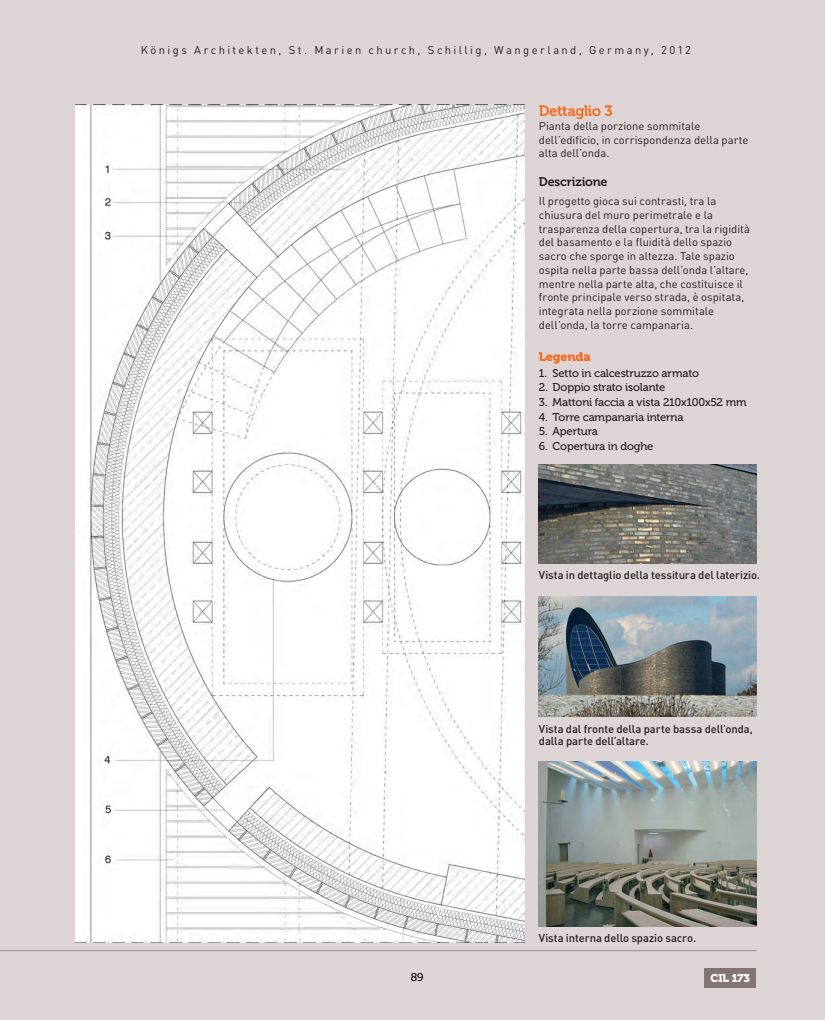
<style>
.page{position:relative;width:825px;height:1020px;background:#fff}
.page>*{position:absolute;margin:0;border:0;box-sizing:border-box;transform-origin:0 0}
.t1{font:15px "Museo 700";letter-spacing:-.035em;color:#f36a21}
.t2{font:12.5px "Museo 700";letter-spacing:-.015em;color:#231f20}
.t3{font:12.5px "Museo 900";letter-spacing:-.02em;color:#f36a21}
.t4{font:11.25px/13.8px "DINOT";color:#231f20}
.t5{font:11.25px "Museo 500";letter-spacing:-.015em;color:#231f20}
.t6{font:500 11.25px/12.5px "DIN Pro";letter-spacing:-.01em;color:#231f20}
.t7{font:11.25px "DINOT";letter-spacing:.21em;color:#231f20}
.t8{font:11.25px "Museo 900";letter-spacing:-.025em;color:#fff}
.t9{font:11.25px "Museo 300";color:#231f20}
</style>
<div class="page">
<div style="left:6px;top:0;width:819px;height:1020px;background:#ddd5d5"></div>
<div style="left:0;top:0;width:5px;height:1020px;background:#ddd5d5"></div>
<hr style="left:0;top:950px;width:756px;height:1px;background:#231f20">
<div style="left:704px;top:968px;width:52px;height:19px;background:#857572"></div>
<img style="left:76px;top:105px;width:449px;height:837px">
<img style="left:539px;top:464px;width:217px;height:99px">
<img style="left:539px;top:596px;width:217px;height:121px">
<img style="left:539px;top:762px;width:217px;height:165px">
<p class="t7" style="left:141px;top:43px;width:552px">Königs Architekten, St. Marien church, Schillig, Wangerland, Germany, 2012</p>
<h1 class="t1" style="left:539px;top:103px;width:75px">Dettaglio 3</h1>
<p class="t4" style="left:539px;top:118px;width:211px">Pianta della porzione sommitale dell’edificio, in corrispondenza della parte alta dell’onda.</p>
<p class="t2" style="left:539px;top:175px;width:70px">Descrizione</p>
<p class="t4" style="left:539px;top:194px;width:213px">Il progetto gioca sui contrasti, tra la chiusura del muro perimetrale e la trasparenza della copertura, tra la rigidità del basamento e la fluidità dello spazio sacro che sporge in altezza. Tale spazio ospita nella parte bassa dell’onda l’altare, mentre nella parte alta, che costituisce il fronte principale verso strada, è ospitata, integrata nella porzione sommitale dell’onda, la torre campanaria.</p>
<p class="t3" style="left:539px;top:349px;width:53px">Legenda</p>
<p class="t5" style="left:539px;top:367px;width:162px">1. Setto in calcestruzzo armato</p>
<p class="t5" style="left:539px;top:381px;width:128px">2. Doppio strato isolante</p>
<p class="t5" style="left:539px;top:396px;width:209px">3. Mattoni faccia a vista 210x100x52 mm</p>
<p class="t5" style="left:539px;top:410px;width:146px">4. Torre campanaria interna</p>
<p class="t5" style="left:539px;top:425px;width:61px">5. Apertura</p>
<p class="t5" style="left:539px;top:440px;width:116px">6. Copertura in doghe</p>
<p class="t6" style="left:539px;top:568px;width:223px">Vista in dettaglio della tessitura del laterizio.</p>
<p class="t6" style="left:539px;top:722px;width:215px">Vista dal fronte della parte bassa dell’onda, dalla parte dell’altare.</p>
<p class="t9" style="left:411px;top:971px;width:14px">89</p>
<p class="t6" style="left:539px;top:931px;width:159px">Vista interna dello spazio sacro.</p>
<p class="t8" style="left:711px;top:971px;width:41px">CIL 173</p>
</div>
